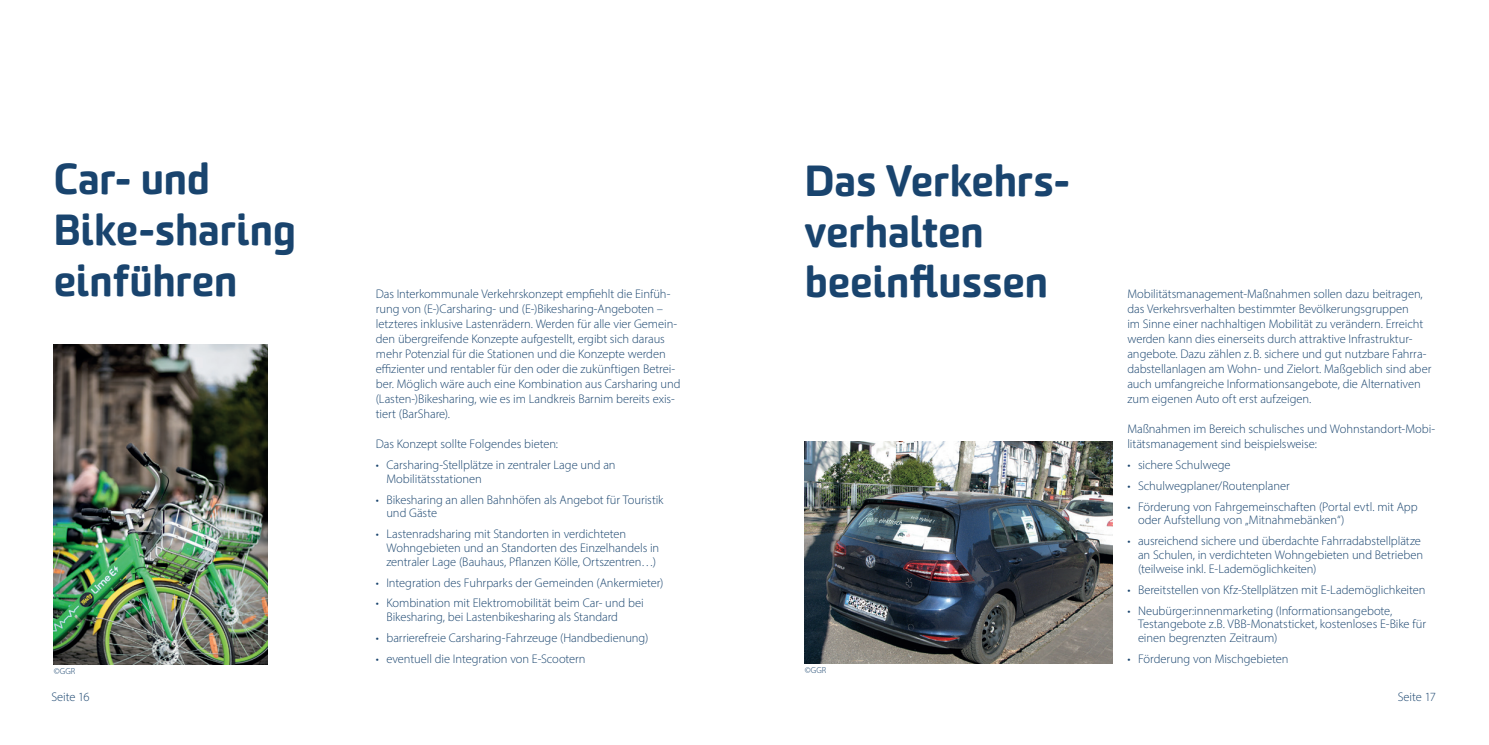
<style>
.page{position:relative;width:1489px;height:745px;background:#fff}
.page>*{position:absolute;margin:0;border:0;box-sizing:border-box;transform-origin:0 0}
.t1{font:900 42.25px/50.8px "Sommet Rounded";letter-spacing:-.005em;color:#19446e}
.t2{font:300 12.5px/15px "Myriad Pro";letter-spacing:-.005em;color:#19446e}
.t3{font:300 8.75px "Myriad Pro";letter-spacing:.01em;color:#19446e}
</style>
<div class="page">
<img style="left:54px;top:344px;width:213px;height:320px">
<img style="left:804px;top:441px;width:308px;height:222px">
<h1 class="t1" style="left:54px;top:152px;width:244px">Car- und<br>Bike-sharing einführen</h1>
<h1 class="t1" style="left:804px;top:154px;width:267px">Das Verkehrs&shy;verhalten beeinflussen</h1>
<p class="t2" style="left:376px;top:286px;width:306px">Das Interkommunale Verkehrskonzept empfiehlt die Einfüh&shy;rung von (E-)Carsharing- und (E-)Bikesharing-Angeboten – letzteres inklusive Lastenrädern. Werden für alle vier Gemein&shy;den übergreifende Konzepte aufgestellt, ergibt sich daraus mehr Potenzial für die Stationen und die Konzepte werden effizienter und rentabler für den oder die zukünftigen Betrei&shy;ber. Möglich wäre auch eine Kombination aus Carsharing und (Lasten-)Bikesharing, wie es im Landkreis Barnim bereits exis&shy;tiert (BarShare).</p>
<p class="t2" style="left:376px;top:436px;width:184px">Das Konzept sollte Folgendes bieten:</p>
<p class="t2" style="left:386px;top:457px;width:231px;line-height:13.8px;text-indent:-11px">• Carsharing-Stellplätze in zentraler Lage und an<br>Mobilitätsstationen</p>
<p class="t2" style="left:386px;top:492px;width:279px;line-height:13.8px;text-indent:-11px">• Bikesharing an allen Bahnhöfen als Angebot für Touristik und Gäste</p>
<p class="t2" style="left:386px;top:526px;width:274px;line-height:13.8px;text-indent:-11px">• Lastenradsharing mit Standorten in verdichteten<br>Wohngebieten und an Standorten des Einzelhandels in zentraler Lage (Bauhaus, Pflanzen Kölle, Ortszentren…)</p>
<p class="t2" style="left:376px;top:574px;width:289px">• Integration des Fuhrparks der Gemeinden (Ankermieter)</p>
<p class="t2" style="left:386px;top:596px;width:259px;line-height:13.8px;text-indent:-11px">• Kombination mit Elektromobilität beim Car- und bei<br>Bikesharing, bei Lastenbikesharing als Standard</p>
<p class="t2" style="left:376px;top:630px;width:274px">• barrierefreie Carsharing-Fahrzeuge (Handbedienung)</p>
<p class="t2" style="left:376px;top:650px;width:211px">• eventuell die Integration von E-Scootern</p>
<p class="t2" style="left:1127px;top:286px;width:305px">Mobilitätsmanagement-Maßnahmen sollen dazu beitragen, das Verkehrsverhalten bestimmter Bevölkerungsgruppen<br>im Sinne einer nachhaltigen Mobilität zu verändern. Erreicht werden kann dies einerseits durch attraktive Infrastruktur&shy;angebote. Dazu zählen z.B. sichere und gut nutzbare Fahrra&shy;dabstellanlagen am Wohn- und Zielort. Maßgeblich sind aber auch umfangreiche Informationsangebote, die Alternativen zum eigenen Auto oft erst aufzeigen.</p>
<p class="t2" style="left:1127px;top:421px;width:309px">Maßnahmen im Bereich schulisches und Wohnstandort-Mobi&shy;litätsmanagement sind beispielsweise:</p>
<p class="t2" style="left:1127px;top:457px;width:105px">• sichere Schulwege</p>
<p class="t2" style="left:1127px;top:477px;width:164px">• Schulwegplaner/Routenplaner</p>
<p class="t2" style="left:1137px;top:499px;width:281px;line-height:13.8px;text-indent:-11px">• Förderung von Fahrgemeinschaften (Portal evtl. mit App oder Aufstellung von „Mitnahmebänken“)</p>
<p class="t2" style="left:1137px;top:533px;width:286px;line-height:13.8px;text-indent:-11px">• ausreichend sichere und überdachte Fahrradabstellplätze an Schulen, in verdichteten Wohngebieten und Betrieben (teilweise inkl. E-Lademöglichkeiten)</p>
<p class="t2" style="left:1127px;top:581px;width:300px">• Bereitstellen von Kfz-Stellplätzen mit E-Lademöglichkeiten</p>
<p class="t2" style="left:1137px;top:603px;width:289px;line-height:13.8px;text-indent:-11px">• Neubürger:innenmarketing (Informationsangebote,<br>Testangebote z.B. VBB-Monatsticket, kostenloses E-Bike für einen begrenzten Zeitraum)</p>
<p class="t2" style="left:1127px;top:650px;width:162px">• Förderung von Mischgebieten</p>
<p class="t3" style="left:54px;top:665px;width:23px">©GGR</p>
<p class="t3" style="left:804px;top:664px;width:23px">©GGR</p>
<p class="t2" style="left:51px;top:689px;width:40px">Seite 16</p>
<p class="t2" style="left:1397px;top:689px;width:39px">Seite 17</p>
</div>
